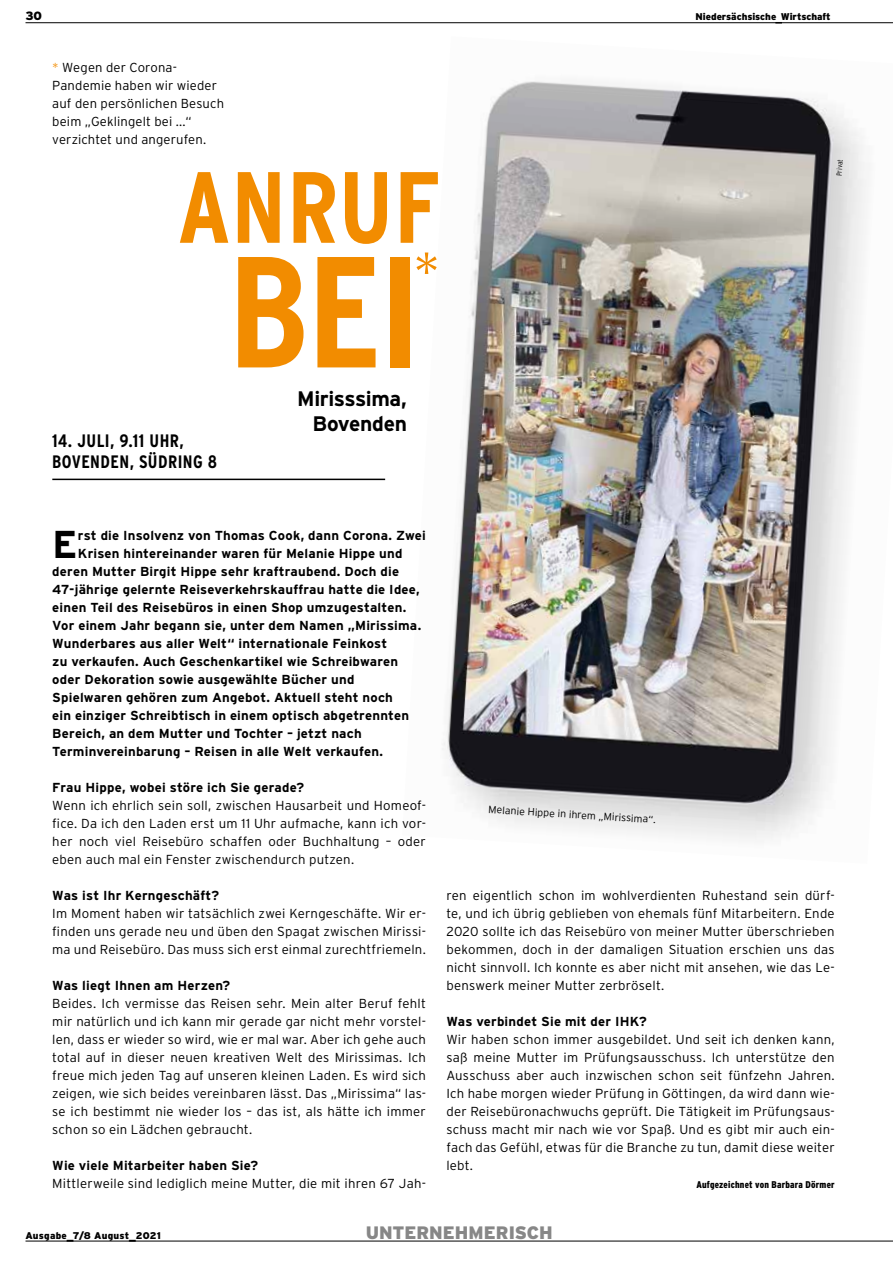
<style>
.page{position:relative;width:893px;height:1263px;background:#fff}
.page>*{position:absolute;margin:0;border:0;box-sizing:border-box;transform-origin:0 0}
.t1{font:700 condensed 157.8px "Interstate";color:#f28c00}
.t2{font:700 condensed 100.95px "Interstate";letter-spacing:.005em;color:#f28c00}
.t3{font:300 57px "Interstate";color:#f28c00}
.t4{font:700 38.7px "Interstate";color:#000}
.t5{font:700 21px/25.2px "Interstate";letter-spacing:-.015em;color:#000;text-align:right}
.t6{font:700 condensed 18px/21px "Interstate";letter-spacing:.02em;color:#000}
.t7{font:900 18px "Interstate";color:#878787}
.t8{font:300 13.05px/18px "Interstate";letter-spacing:.015em;color:#000;text-align:justify}
.t9{font:700 13.05px "Interstate";letter-spacing:.015em;color:#000}
.t10{font:900 12px "Interstate";color:#000}
.t11{font:300 10.5px "Interstate";color:#000}
.t12{font:900 condensed 9.75px "Interstate";letter-spacing:.02em;color:#000}
.t13{font:900 9.75px "Interstate";color:#000}
.t14{font:900 9.75px "Interstate";letter-spacing:.02em;color:#000}
.t15{font:300 condensed 7.5px "Interstate";color:#000}
.s1{color:#f28c00}
.s2{font-size:13.5px}
</style>
<div class="page">
<hr style="left:26px;top:1241px;width:867px;height:1px;background:#000">
<hr style="left:26px;top:22px;width:867px;height:1px;background:#000">
<img style="left:442px;top:81px;width:425px;height:759px">
<hr style="left:52px;top:479px;width:333px;height:1px;background:#000">
<p class="t10" style="left:26px;top:9px;width:18px">30</p>
<p class="t13" style="left:695px;top:11px;width:137px">Niedersächsische Wirtschaft</p>
<p class="t8" style="left:52px;top:58px;width:173px;text-align:left"><span class="s1">*</span> Wegen der Corona-<br>Pandemie haben wir wieder auf den persönlichen Besuch beim „Geklingelt bei ...“ verzichtet und angerufen.</p>
<h2 class="t2" style="left:177px;top:146px;width:265px">ANRUF</h2>
<h1 class="t1" style="left:228px;top:216px;width:194px">BEI</h1>
<h3 class="t3" style="left:412px;top:238px;width:30px">*</h3>
<h3 class="t5" style="left:297px;top:386px;width:111px">Mirisssima,<br>Bovenden</h3>
<h3 class="t6" style="left:52px;top:430px;width:166px">14. JULI, 9.11 UHR,<br>BOVENDEN, SÜDRING 8</h3>
<p class="t15" style="left:834px;top:176px;width:18px;rotate:-86deg">Privat</p>
<h3 class="t4" style="left:52px;top:521px;width:27px">E</h3>
<p class="t9" style="left:78px;top:527px;width:349px">rst die Insolvenz von Thomas Cook, dann Corona. Zwei</p>
<p class="t9" style="left:78px;top:545px;width:326px">Krisen hintereinander waren für Melanie Hippe und</p>
<p class="t9" style="left:52px;top:563px;width:348px">deren Mutter Birgit Hippe sehr kraftraubend. Doch die</p>
<p class="t9" style="left:52px;top:581px;width:369px">47-jährige gelernte Reiseverkehrskauffrau hatte die Idee,</p>
<p class="t9" style="left:52px;top:599px;width:356px">einen Teil des Reisebüros in einen Shop umzugestalten.</p>
<p class="t9" style="left:52px;top:617px;width:370px">Vor einem Jahr begann sie, unter dem Namen „Mirissima.</p>
<p class="t9" style="left:52px;top:635px;width:336px">Wunderbares aus aller Welt“ internationale Feinkost</p>
<p class="t9" style="left:52px;top:653px;width:347px">zu verkaufen. Auch Geschenkartikel wie Schreibwaren</p>
<p class="t9" style="left:52px;top:671px;width:304px">oder Dekoration sowie ausgewählte Bücher und</p>
<p class="t9" style="left:52px;top:689px;width:342px">Spielwaren gehören zum Angebot. Aktuell steht noch</p>
<p class="t9" style="left:52px;top:707px;width:358px">ein einziger Schreibtisch in einem optisch abgetrennten</p>
<p class="t9" style="left:52px;top:725px;width:311px">Bereich, an dem Mutter und Tochter – jetzt nach</p>
<p class="t9" style="left:52px;top:743px;width:332px">Terminvereinbarung – Reisen in alle Welt verkaufen.</p>
<p class="t9" style="left:52px;top:779px;width:253px">Frau Hippe, wobei störe ich Sie gerade?</p>
<p class="t8" style="left:52px;top:796px;width:375px">Wenn ich ehrlich sein soll, zwischen Hausarbeit und Homeof&shy;fice. Da ich den Laden erst um 11 Uhr aufmache, kann ich vor&shy;her noch viel Reisebüro schaffen oder Buchhaltung – oder eben auch mal ein Fenster zwischendurch putzen.</p>
<p class="t9" style="left:52px;top:887px;width:168px">Was ist Ihr Kerngeschäft?</p>
<p class="t8" style="left:52px;top:904px;width:375px">Im Moment haben wir tatsächlich zwei Kerngeschäfte. Wir er&shy;finden uns gerade neu und üben den Spagat zwischen Mirissi&shy;ma und Reisebüro. Das muss sich erst einmal zurechtfriemeln.</p>
<p class="t9" style="left:52px;top:977px;width:179px">Was liegt Ihnen am Herzen?</p>
<p class="t8" style="left:52px;top:994px;width:375px">Beides. Ich vermisse das Reisen sehr. Mein alter Beruf fehlt mir natürlich und ich kann mir gerade gar nicht mehr vorstel&shy;len, dass er wieder so wird, wie er mal war. Aber ich gehe auch total auf in dieser neuen kreativen Welt des Mirissimas. Ich freue mich jeden Tag auf unseren kleinen Laden. Es wird sich zeigen, wie sich beides vereinbaren lässt. Das „Mirissima“ las&shy;se ich bestimmt nie wieder los – das ist, als hätte ich immer schon so ein Lädchen gebraucht.</p>
<p class="t9" style="left:52px;top:1157px;width:207px">Wie viele Mitarbeiter haben Sie?</p>
<p class="t8" style="left:52px;top:1174px;width:375px">Mittlerweile sind lediglich meine Mutter, die mit ihren 67 Jah-</p>
<p class="t11" style="left:489px;top:803px;width:169px;rotate:3deg">Melanie Hippe in ihrem „Mirissima“.</p>
<p class="t8" style="left:446px;top:886px;width:390px">ren eigentlich schon im wohlverdienten Ruhestand sein dürf&shy;te, und ich übrig geblieben von ehemals fünf Mitarbeitern. Ende 2020 sollte ich das Reisebüro von meiner Mutter überschrieben bekommen, doch in der damaligen Situation erschien uns das nicht sinnvoll. Ich konnte es aber nicht mit ansehen, wie das Le&shy;benswerk meiner Mutter zerbröselt.</p>
<p class="t9" style="left:446px;top:1013px;width:202px">Was verbindet Sie mit der IHK?</p>
<p class="t8" style="left:446px;top:1030px;width:390px">Wir haben schon immer ausgebildet. Und seit ich denken kann, saß meine Mutter im Prüfungsausschuss. Ich unterstütze den Ausschuss aber auch inzwischen schon seit fünfzehn Jahren.<br>Ich habe morgen wieder Prüfung in Göttingen, da wird dann wie&shy;der Reisebüronachwuchs geprüft. Die Tätigkeit im Prüfungsaus&shy;schuss macht mir nach wie vor Spaß. Und es gibt mir auch ein&shy;fach das Gefühl, etwas für die Branche zu tun, damit diese weiter lebt.</p>
<p class="t12" style="left:696px;top:1179px;width:140px">Aufgezeichnet von Barbara Dörmer</p>
<p class="t14" style="left:26px;top:1230px;width:137px">Ausgabe<span class="s2">_</span>7/8 August<span class="s2">_</span>2021</p>
<h3 class="t7" style="left:366px;top:1221px;width:189px">UNTERNEHMERISCH</h3>
</div>
